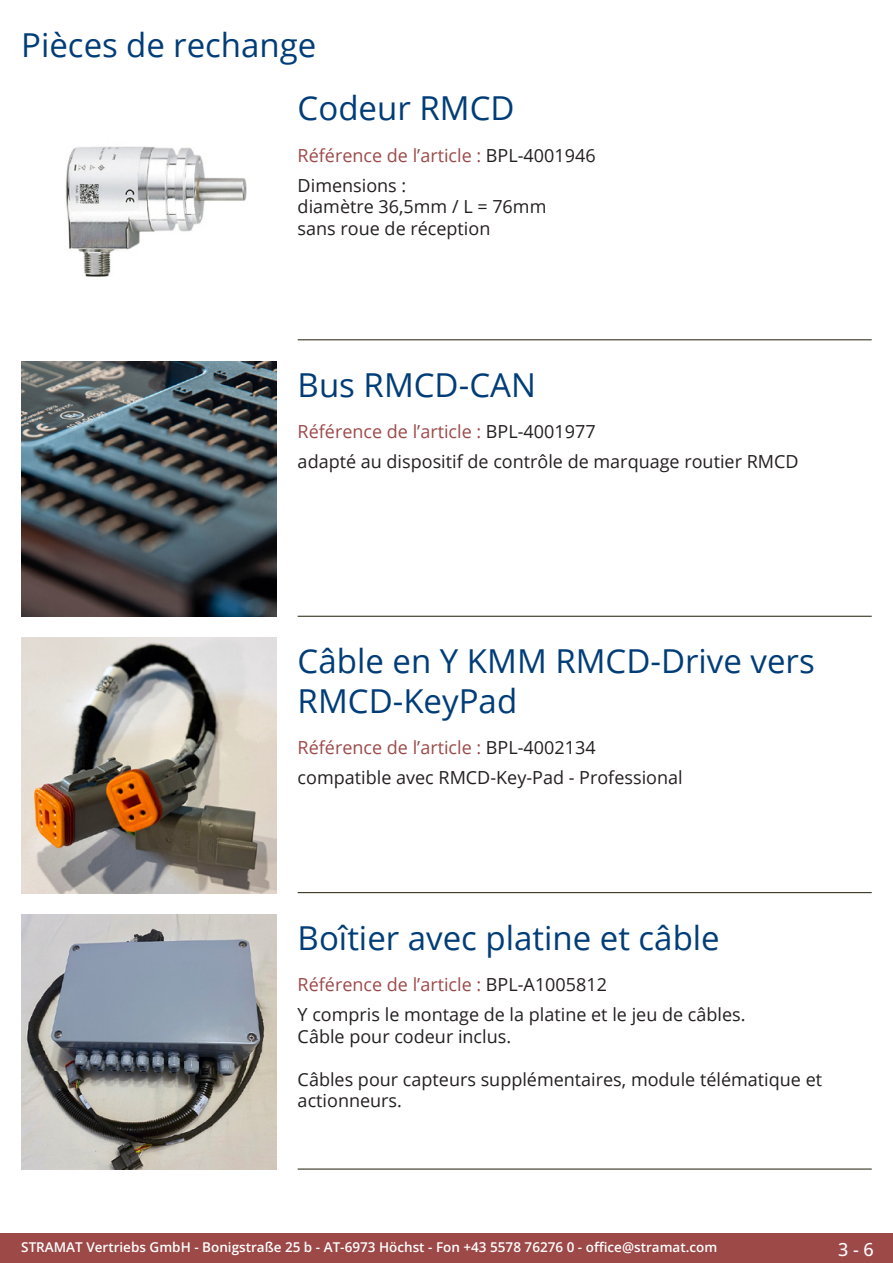
<style>
.page{position:relative;width:893px;height:1263px;background:#fff}
.page>*{position:absolute;margin:0;border:0;box-sizing:border-box;transform-origin:0 0}
.Produkttitel{font:33px/39.6px "Open Sans";color:#003d78}
.RastTitel{font:33px "Open Sans";color:#003d78}
.Beschreibung_Text{font:18px/21.6px "Open Sans";color:#231f20}
.TechDaten_Überschrif{font:18px "Open Sans";color:#9c4948}
.t1{font:500 18px "Open Sans";color:#fff}
.t2{font:600 13.5px "Open Sans";color:#fff}
.s1{color:#231f20}
</style>
<div class="page">
<div style="left:0;top:1233px;width:893px;height:30px;background:#9c4948"></div>
<hr style="left:298px;top:340px;width:574px;height:1px;background:#201d08">
<hr style="left:298px;top:616px;width:574px;height:1px;background:#201d08">
<hr style="left:298px;top:892px;width:574px;height:1px;background:#201d08">
<hr style="left:298px;top:1169px;width:574px;height:1px;background:#201d08">
<img style="left:65px;top:146px;width:182px;height:131px">
<img style="left:21px;top:361px;width:255px;height:256px">
<img style="left:21px;top:638px;width:255px;height:255px">
<img style="left:21px;top:914px;width:255px;height:255px">
<p class="RastTitel" style="left:21px;top:22px;width:297px">Pièces de rechange</p>
<p class="Produkttitel" style="left:298px;top:88px;width:218px">Codeur RMCD</p>
<p class="TechDaten_Überschrif" style="left:298px;top:143px;width:300px">Référence de l’article : <span class="s1">BPL-4001946</span></p>
<p class="Beschreibung_Text" style="left:298px;top:174px;width:250px">Dimensions :<br>diamètre 36,5mm / L = 76mm sans roue de réception</p>
<p class="Produkttitel" style="left:298px;top:364px;width:240px">Bus RMCD-CAN</p>
<p class="TechDaten_Überschrif" style="left:298px;top:420px;width:300px">Référence de l’article : <span class="s1">BPL-4001977</span></p>
<p class="Beschreibung_Text" style="left:298px;top:450px;width:502px">adapté au dispositif de contrôle de marquage routier RMCD</p>
<p class="Produkttitel" style="left:298px;top:640px;width:519px">Câble en Y KMM RMCD-Drive vers<br>RMCD-KeyPad</p>
<p class="TechDaten_Überschrif" style="left:298px;top:735px;width:300px">Référence de l’article : <span class="s1">BPL-4002134</span></p>
<p class="Beschreibung_Text" style="left:298px;top:766px;width:387px">compatible avec RMCD-Key-Pad - Professional</p>
<p class="Produkttitel" style="left:298px;top:917px;width:424px">Boîtier avec platine et câble</p>
<p class="TechDaten_Überschrif" style="left:298px;top:972px;width:311px">Référence de l’article : <span class="s1">BPL-A1005812</span></p>
<p class="Beschreibung_Text" style="left:298px;top:1003px;width:449px">Y compris le montage de la platine et le jeu de câbles.<br>Câble pour codeur inclus.</p>
<p class="Beschreibung_Text" style="left:298px;top:1068px;width:526px">Câbles pour capteurs supplémentaires, module télématique et actionneurs.</p>
<p class="t2" style="left:21px;top:1238px;width:698px">STRAMAT Vertriebs GmbH - Bonigstraße 25 b - AT-6973 Höchst - Fon +43 5578 76276 0 - office@stramat.com</p>
<p class="t1" style="left:838px;top:1237px;width:37px">3 - 6</p>
</div>
